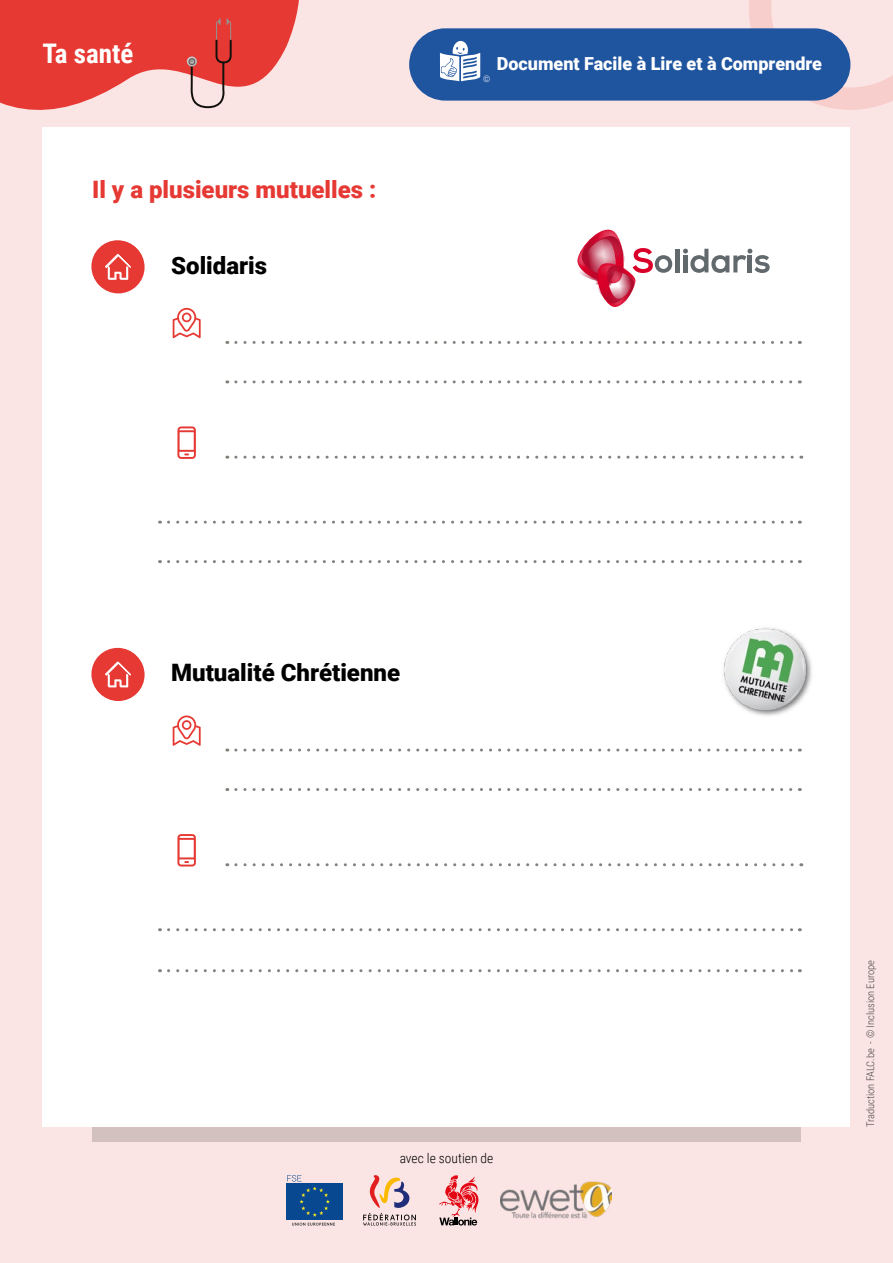
<style>
.page{position:relative;width:893px;height:1263px;background:#fbe5e4}
.page>*{position:absolute;margin:0;border:0;box-sizing:border-box;transform-origin:0 0}
.t1{font:700 27px "Roboto Condensed";color:#fff}
.t2{font:900 24px "Roboto";color:#000}
.t3{font:900 24px "Roboto";color:#e73934}
.t4{font:900 18px "Roboto";color:#fff}
.t5{font:300 13.5px "Roboto Condensed";color:#000}
.t6{font:300 10.5px "Roboto Condensed";color:#474744}
.t7{font:300 9px "Roboto Condensed";color:#fff}
</style>
<div class="page">
<svg style="left:0;top:0;width:331px;height:138px;fill:#e73934"></svg>
<svg style="left:187px;top:18px;width:45px;height:90px"></svg>
<div style="left:43px;top:128px;width:807px;height:999px;background:#fff"></div>
<svg style="left:749px;top:0;width:144px;height:110px"></svg>
<div style="left:409px;top:28px;width:441px;height:73px;background:#1f549f;border-radius:36px"></div>
<svg style="left:440px;top:41px;width:40px;height:40px"></svg>
<img style="left:501px;top:1181px;width:110px;height:38px">
<div style="left:287px;top:1183px;width:56px;height:37px;background:#084890"></div>
<svg style="left:363px;top:1175px;width:53px;height:50px"></svg>
<svg style="left:287px;top:1175px;width:48px;height:50px"></svg>
<svg style="left:439px;top:1175px;width:39px;height:50px"></svg>
<svg style="left:92px;top:649px;width:53px;height:52px"></svg>
<div style="left:91px;top:240px;width:53px;height:53px;background:#e73934;border-radius:50%"></div>
<div style="left:91px;top:648px;width:53px;height:52px;background:#e73934;border-radius:50%"></div>
<svg style="left:236px;top:456px;width:566px;height:3px"></svg>
<svg style="left:236px;top:863px;width:566px;height:3px"></svg>
<svg style="left:105px;top:254px;width:26px;height:26px"></svg>
<svg style="left:105px;top:661px;width:26px;height:26px"></svg>
<svg style="left:173px;top:308px;width:28px;height:30px"></svg>
<svg style="left:173px;top:715px;width:28px;height:31px"></svg>
<svg style="left:177px;top:426px;width:19px;height:33px"></svg>
<svg style="left:177px;top:834px;width:19px;height:32px"></svg>
<svg style="left:169px;top:521px;width:631px;height:3px"></svg>
<svg style="left:169px;top:928px;width:631px;height:3px"></svg>
<svg style="left:236px;top:341px;width:564px;height:3px"></svg>
<svg style="left:236px;top:748px;width:564px;height:3px"></svg>
<svg style="left:169px;top:560px;width:631px;height:3px"></svg>
<svg style="left:169px;top:969px;width:631px;height:3px"></svg>
<svg style="left:236px;top:380px;width:564px;height:3px"></svg>
<svg style="left:236px;top:788px;width:564px;height:3px"></svg>
<hr style="left:675px;top:249px;width:4px;height:23px;background:#61696d">
<svg style="left:683px;top:249px;width:87px;height:24px"></svg>
<svg style="left:577px;top:229px;width:95px;height:78px"></svg>
<img style="left:723px;top:627px;width:89px;height:89px">
<h1 class="t1" style="left:43px;top:34px;width:92px">Ta santé</h1>
<h2 class="t3" style="left:92px;top:173px;width:286px">Il y a plusieurs mutuelles :</h2>
<h2 class="t2" style="left:171px;top:248px;width:97px">Solidaris</h2>
<p class="t7" style="left:483px;top:72px;width:9px">©</p>
<h3 class="t4" style="left:497px;top:51px;width:327px">Document Facile à Lire et à Comprendre</h3>
<h2 class="t2" style="left:171px;top:656px;width:230px">Mutualité Chrétienne</h2>
<p class="t5" style="left:400px;top:1148px;width:95px">avec le soutien de</p>
<p class="t6" style="left:863px;top:1127px;width:168px;rotate:-90deg">Traduction FALC.be - © Inclusion Europe</p>
</div>
